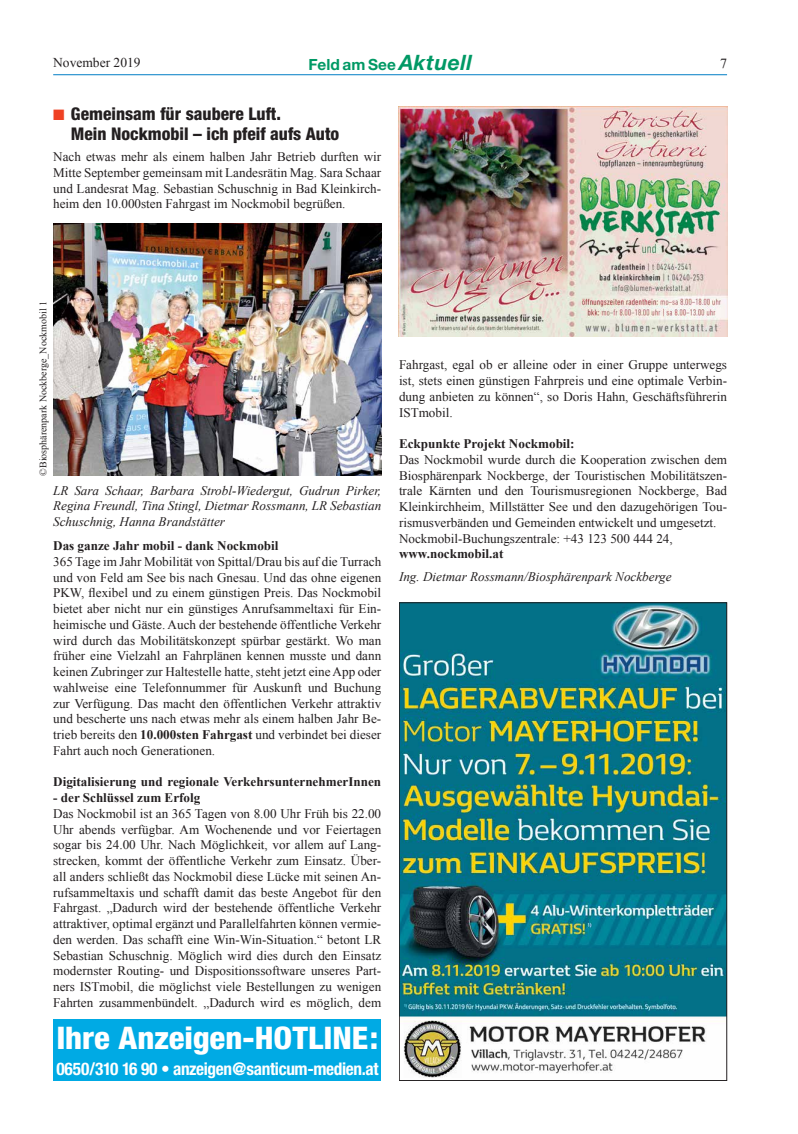
<style>
.page{position:relative;width:798px;height:1134px;background:#fff}
.page>*{position:absolute;margin:0;border:0;box-sizing:border-box;transform-origin:0 0}
.t1{font:800 condensed 31.12px "Helvetica Neue";letter-spacing:-.005em;color:#fff;scale:1.05 1}
.t2{font:800 condensed 17.5px/20px "Helvetica Neue";color:#231f20}
.t3{font:700 condensed 17.5px "Helvetica Neue";letter-spacing:-.02em;color:#fff}
.t4{font:700 15.38px "Helvetica Neue";color:#009965}
.t5{font:13.88px "Times New Roman";color:#231f20}
.t6{font:13.5px "Times New Roman";color:#231f20}
.t7{font:13.12px/15.8px "Times New Roman";color:#231f20;text-align:justify}
.t8{font:italic 13.12px/15.8px "Times New Roman";color:#231f20;text-align:justify}
.t9{font:700 13.12px "Times New Roman";color:#231f20}
.t10{font:10px "Times New Roman";color:#231f20}
.s1{font-style:italic;font-size:21.25px}
.s2{color:#ef4123}
.s3{font-weight:700}
</style>
<div class="page">
<hr style="left:53px;top:74px;width:673px;height:1px;background:#007dc5">
<img style="left:401px;top:604px;width:323px;height:474px">
<div style="left:399px;top:602px;width:327px;height:479px;border:1px solid #231f20"></div>
<img style="left:53px;top:224px;width:328px;height:252px">
<div style="left:54px;top:1019px;width:327px;height:62px;background:#00aae4"></div>
<img style="left:399px;top:106px;width:327px;height:231px">
<p class="t6" style="left:53px;top:54px;width:89px">November 2019</p>
<p class="t4" style="left:308px;top:55px;width:165px">Feld am See <span class="s1">Aktuell</span></p>
<p class="t5" style="left:719px;top:54px;width:8px">7</p>
<h2 class="t2" style="left:71px;top:104px;width:270px;text-indent:-18px"><span class="s2">■</span> Gemeinsam für saubere Luft.<br>Mein Nockmobil – ich pfeif aufs Auto</h2>
<p class="t7" style="left:53px;top:149px;width:329px">Nach etwas mehr als einem halben Jahr Betrieb durften wir Mitte September gemeinsam mit Landesrätin Mag. Sara Schaar und Landesrat Mag. Sebastian Schuschnig in Bad Kleinkirch&shy;heim den 10.000sten Fahrgast im Nockmobil begrüßen.</p>
<p class="t10" style="left:36px;top:476px;width:176px;rotate:-90deg">©Biosphärenpark Nockberge_Nockmobil 1</p>
<p class="t8" style="left:53px;top:482px;width:329px">LR Sara Schaar, Barbara Strobl-Wiedergut, Gudrun Pirker, Regina Freundl, Tina Stingl, Dietmar Rossmann, LR Sebastian Schuschnig, Hanna Brandstätter</p>
<p class="t9" style="left:53px;top:537px;width:227px">Das ganze Jahr mobil - dank Nockmobil</p>
<p class="t7" style="left:53px;top:553px;width:329px">365 Tage im Jahr Mobilität von Spittal/Drau bis auf die Turrach und von Feld am See bis nach Gnesau. Und das ohne eigenen PKW, flexibel und zu einem günstigen Preis. Das Nockmobil bietet aber nicht nur ein günstiges Anrufsammeltaxi für Ein&shy;heimische und Gäste. Auch der bestehende öffentliche Verkehr wird durch das Mobilitätskonzept spürbar gestärkt. Wo man früher eine Vielzahl an Fahrplänen kennen musste und dann keinen Zubringer zur Haltestelle hatte, steht jetzt eine App oder wahlweise eine Telefonnummer für Auskunft und Buchung zur Verfügung. Das macht den öffentlichen Verkehr attraktiv und bescherte uns nach etwas mehr als einem halben Jahr Be&shy;trieb bereits den <span class="s3">10.000sten Fahrgast</span> und verbindet bei dieser Fahrt auch noch Generationen.</p>
<p class="t9" style="left:53px;top:773px;width:329px">Digitalisierung und regionale VerkehrsunternehmerInnen</p>
<p class="t9" style="left:53px;top:789px;width:149px">- der Schlüssel zum Erfolg</p>
<p class="t7" style="left:53px;top:805px;width:329px">Das Nockmobil ist an 365 Tagen von 8.00 Uhr Früh bis 22.00<br>Uhr abends verfügbar. Am Wochenende und vor Feiertagen sogar bis 24.00 Uhr. Nach Möglichkeit, vor allem auf Lang&shy;strecken, kommt der öffentliche Verkehr zum Einsatz. Über&shy;all anders schließt das Nockmobil diese Lücke mit seinen An&shy;rufsammeltaxis und schafft damit das beste Angebot für den Fahrgast. „Dadurch wird der bestehende öffentliche Verkehr attraktiver, optimal ergänzt und Parallelfahrten können vermie&shy;den werden. Das schafft eine Win-Win-Situation.“ betont LR Sebastian Schuschnig. Möglich wird dies durch den Einsatz modernster Routing- und Dispositionssoftware unseres Part&shy;ners ISTmobil, die möglichst viele Bestellungen zu wenigen Fahrten zusammenbündelt. „Dadurch wird es möglich, dem</p>
<h1 class="t1" style="left:56px;top:1018px;width:308px">Ihre Anzeigen-HOTLINE:</h1>
<h2 class="t3" style="left:56px;top:1058px;width:323px">0650/310 16 90 • anzeigen@santicum-medien.at</h2>
<p class="t7" style="left:399px;top:357px;width:329px">Fahrgast, egal ob er alleine oder in einer Gruppe unterwegs ist, stets einen günstigen Fahrpreis und eine optimale Verbin&shy;dung anbieten zu können“, so Doris Hahn, Geschäftsführerin ISTmobil.</p>
<p class="t9" style="left:399px;top:435px;width:177px">Eckpunkte Projekt Nockmobil:</p>
<p class="t7" style="left:399px;top:451px;width:329px;text-align:left">Das Nockmobil wurde durch die Kooperation zwischen dem Biosphärenpark Nockberge, der Touristischen Mobilitätszen&shy;trale Kärnten und den Tourismusregionen Nockberge, Bad Kleinkirchheim, Millstätter See und den dazugehörigen Tou&shy;rismusverbänden und Gemeinden entwickelt und umgesetzt.<br>Nockmobil-Buchungszentrale: +43 123 500 444 24,</p>
<p class="t9" style="left:399px;top:545px;width:106px">www.nockmobil.at</p>
<p class="t8" style="left:399px;top:569px;width:274px">Ing. Dietmar Rossmann/Biosphärenpark Nockberge</p>
</div>
